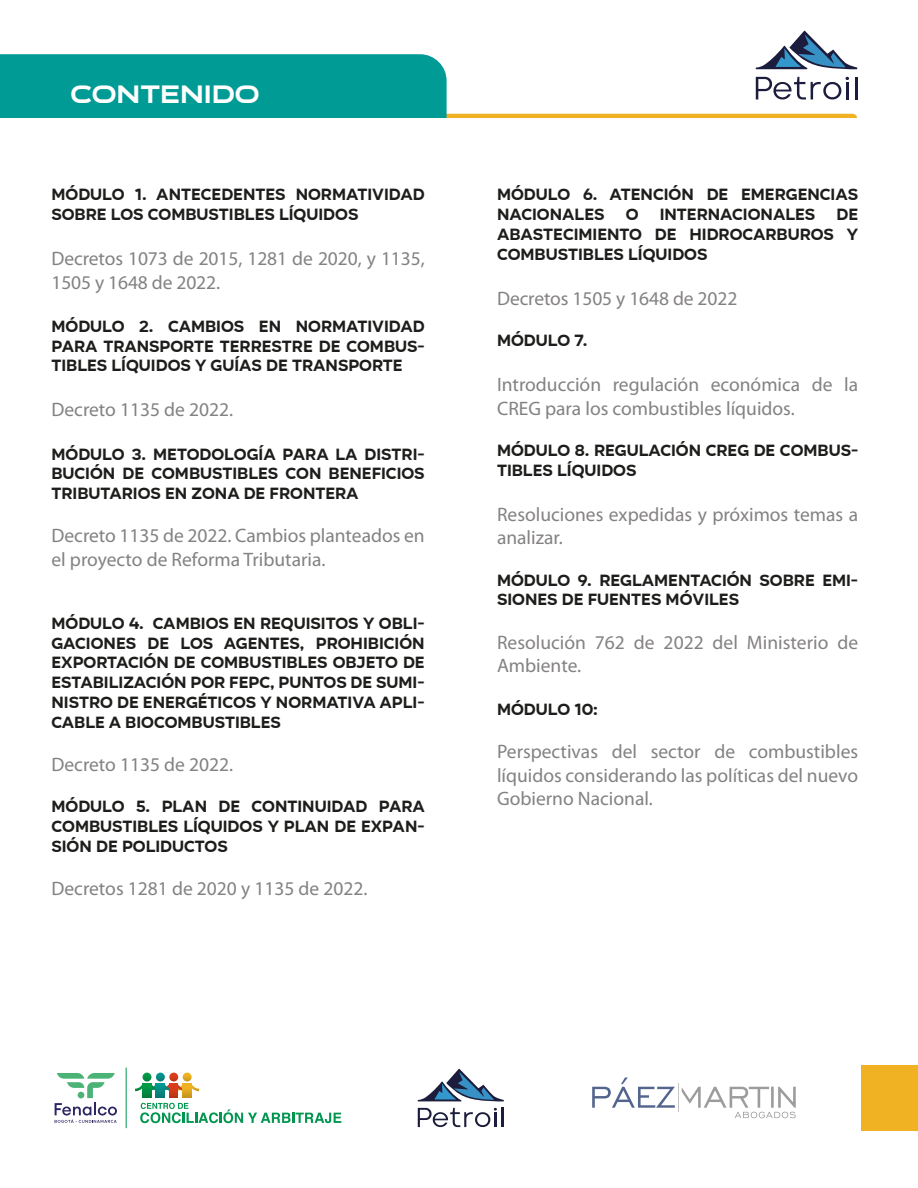
<style>
.page{position:relative;width:918px;height:1188px;background:#fff}
.page>*{position:absolute;margin:0;border:0;box-sizing:border-box;transform-origin:0 0}
.t1{font:700 semi-expanded 25.5px "Organetto";color:#fff}
.t2{font:19.5px/23.4px "Myriad Pro";color:#848181}
.t3{font:700 16.5px/19.8px "Organetto";color:#1d1d1b;text-align:justify}
</style>
<div class="page">
<svg style="left:592px;top:1078px;width:204px;height:40px"></svg>
<div style="left:861px;top:1066px;width:57px;height:64px;background:#f0b223"></div>
<svg style="left:418px;top:1069px;width:86px;height:32px"></svg>
<svg style="left:418px;top:1108px;width:86px;height:19px"></svg>
<svg style="left:135px;top:1073px;width:65px;height:24px"></svg>
<svg style="left:140px;top:1103px;width:201px;height:20px"></svg>
<svg style="left:55px;top:1073px;width:62px;height:50px"></svg>
<hr style="left:126px;top:1068px;width:1px;height:60px;background:#00964f">
<svg style="left:0;top:31px;width:857px;height:87px"></svg>
<hr style="left:846px;top:82px;width:3px;height:17px;background:#1c1d3c">
<hr style="left:855px;top:77px;width:2px;height:22px;background:#1c1d3c">
<h1 class="t1" style="left:70px;top:78px;width:191px">CONTENIDO</h1>
<p class="t3" style="left:51px;top:185px;width:375px">MÓDULO 1. ANTECEDENTES NORMATIVIDAD<br>SOBRE LOS COMBUSTIBLES LÍQUIDOS</p>
<p class="t2" style="left:51px;top:247px;width:375px">Decretos 1073 de 2015, 1281 de 2020, y 1135,<br>1505 y 1648 de 2022.</p>
<p class="t3" style="left:51px;top:316px;width:375px">MÓDULO 2. CAMBIOS EN NORMATIVIDAD PARA TRANSPORTE TERRESTRE DE COMBUS-TIBLES LÍQUIDOS Y GUÍAS DE TRANSPORTE</p>
<p class="t2" style="left:51px;top:398px;width:183px">Decreto 1135 de 2022.</p>
<p class="t3" style="left:51px;top:444px;width:375px">MÓDULO 3. METODOLOGÍA PARA LA DISTRI-BUCIÓN DE COMBUSTIBLES CON BENEFICIOS TRIBUTARIOS EN ZONA DE FRONTERA</p>
<p class="t2" style="left:51px;top:524px;width:375px">Decreto 1135 de 2022. Cambios planteados en el proyecto de Reforma Tributaria.</p>
<p class="t3" style="left:51px;top:613px;width:375px">MÓDULO 4. CAMBIOS EN REQUISITOS Y OBLI-GACIONES DE LOS AGENTES, PROHIBICIÓN EXPORTACIÓN DE COMBUSTIBLES OBJETO DE ESTABILIZACIÓN POR FEPC, PUNTOS DE SUMI-NISTRO DE ENERGÉTICOS Y NORMATIVA APLI-CABLE A BIOCOMBUSTIBLES</p>
<p class="t2" style="left:51px;top:752px;width:183px">Decreto 1135 de 2022.</p>
<p class="t3" style="left:51px;top:797px;width:375px">MÓDULO 5. PLAN DE CONTINUIDAD PARA COMBUSTIBLES LÍQUIDOS Y PLAN DE EXPAN-SIÓN DE POLIDUCTOS</p>
<p class="t2" style="left:51px;top:877px;width:318px">Decretos 1281 de 2020 y 1135 de 2022.</p>
<p class="t3" style="left:497px;top:185px;width:363px">MÓDULO 6. ATENCIÓN DE EMERGENCIAS<br>NACIONALES</p>
<p class="t3" style="left:626px;top:205px;width:14px">O</p>
<p class="t3" style="left:660px;top:205px;width:157px">INTERNACIONALES</p>
<p class="t3" style="left:497px;top:205px;width:363px;text-indent:340px">DE ABASTECIMIENTO DE HIDROCARBUROS Y COMBUSTIBLES LÍQUIDOS</p>
<p class="t2" style="left:497px;top:286px;width:242px">Decretos 1505 y 1648 de 2022</p>
<p class="t3" style="left:497px;top:331px;width:92px">MÓDULO 7.</p>
<p class="t2" style="left:497px;top:373px;width:363px">Introducción regulación económica de la<br>CREG para los combustibles líquidos.</p>
<p class="t3" style="left:497px;top:441px;width:363px">MÓDULO 8. REGULACIÓN CREG DE COMBUS-<br>TIBLES LÍQUIDOS</p>
<p class="t2" style="left:497px;top:502px;width:363px">Resoluciones expedidas y próximos temas a analizar.</p>
<p class="t3" style="left:497px;top:570px;width:363px">MÓDULO 9. REGLAMENTACIÓN SOBRE EMI-<br>SIONES DE FUENTES MÓVILES</p>
<p class="t2" style="left:497px;top:630px;width:363px">Resolución 762 de 2022 del Ministerio de<br>Ambiente.</p>
<p class="t3" style="left:497px;top:700px;width:102px">MÓDULO 10:</p>
<p class="t2" style="left:497px;top:740px;width:363px;text-align:justify">Perspectivas del sector de combustibles líquidos considerando las políticas del nuevo Gobierno Nacional.</p>
</div>
